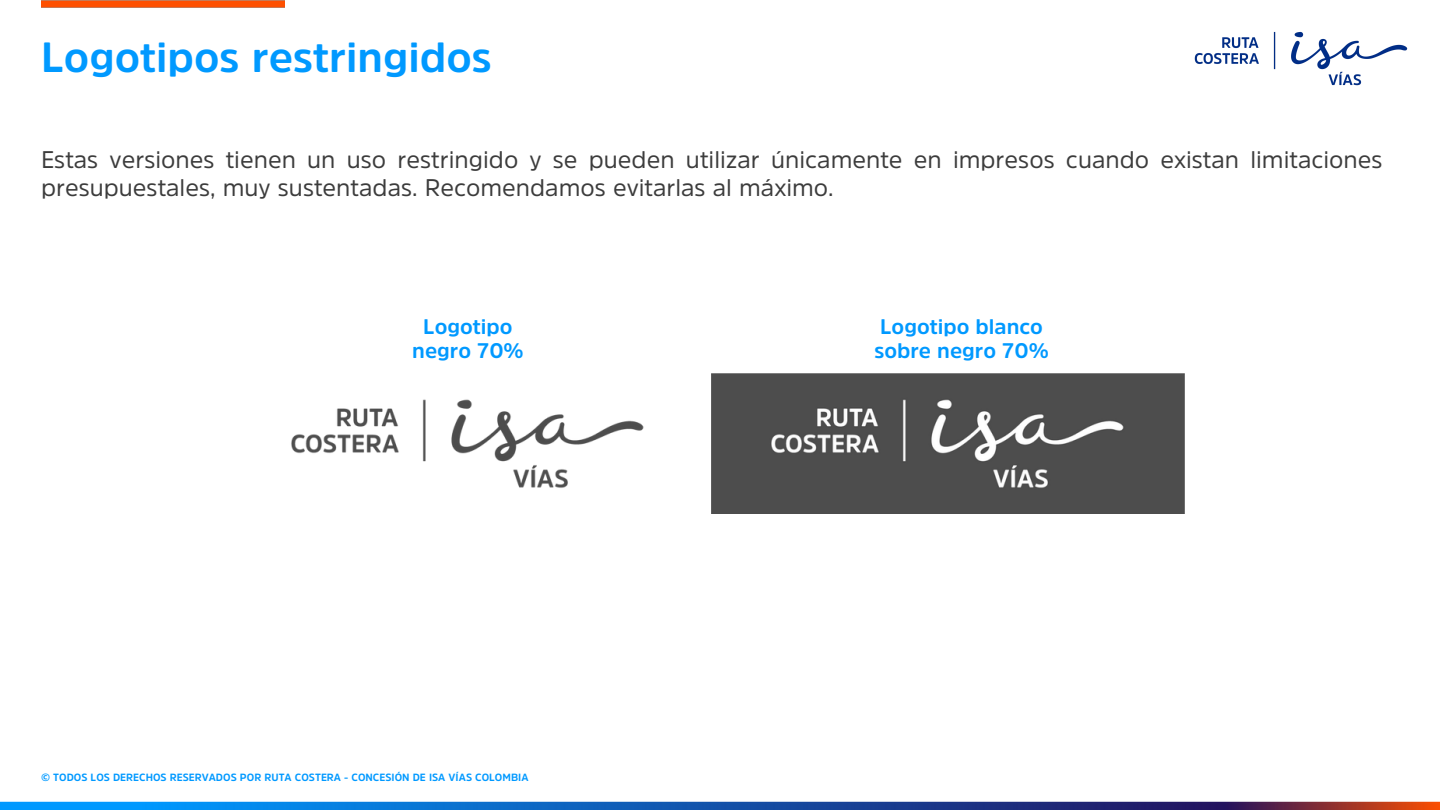
<style>
.page{position:relative;width:1440px;height:810px;background:#fff}
.page>*{position:absolute;margin:0;border:0;box-sizing:border-box;transform-origin:0 0}
.t1{font:700 42px "Amsi Pro";color:#09f}
.t2{font:24px/28.2px "Amsi Pro";color:#3c3c3c}
.t3{font:700 21px/23.7px "Amsi Pro";color:#09f;text-align:center}
.t4{font:700 10.5px "Amsi Pro";letter-spacing:.005em;color:#09f}
</style>
<div class="page">
<img style="left:0;top:801px;width:1440px;height:9px">
<img style="left:41px;top:0;width:243px;height:8px">
<img style="left:291px;top:399px;width:353px;height:89px">
<img style="left:712px;top:374px;width:472px;height:139px">
<img style="left:1194px;top:31px;width:214px;height:55px">
<p class="t1" style="left:41px;top:36px;width:452px">Logotipos restringidos</p>
<h1 class="t2" style="left:41px;top:145px;width:1343px">Estas versiones tienen un uso restringido y se pueden utilizar únicamente en impresos cuando existan limitaciones presupuestales, muy sustentadas. Recomendamos evitarlas al máximo.</h1>
<h2 class="t3" style="left:412px;top:315px;width:113px">Logotipo negro 70%</h2>
<h3 class="t3" style="left:874px;top:315px;width:176px;text-align:left">Logotipo blanco sobre negro 70%</h3>
<p class="t4" style="left:41px;top:772px;width:489px">© TODOS LOS DERECHOS RESERVADOS POR RUTA COSTERA - CONCESIÓN DE ISA VÍAS COLOMBIA</p>
</div>
